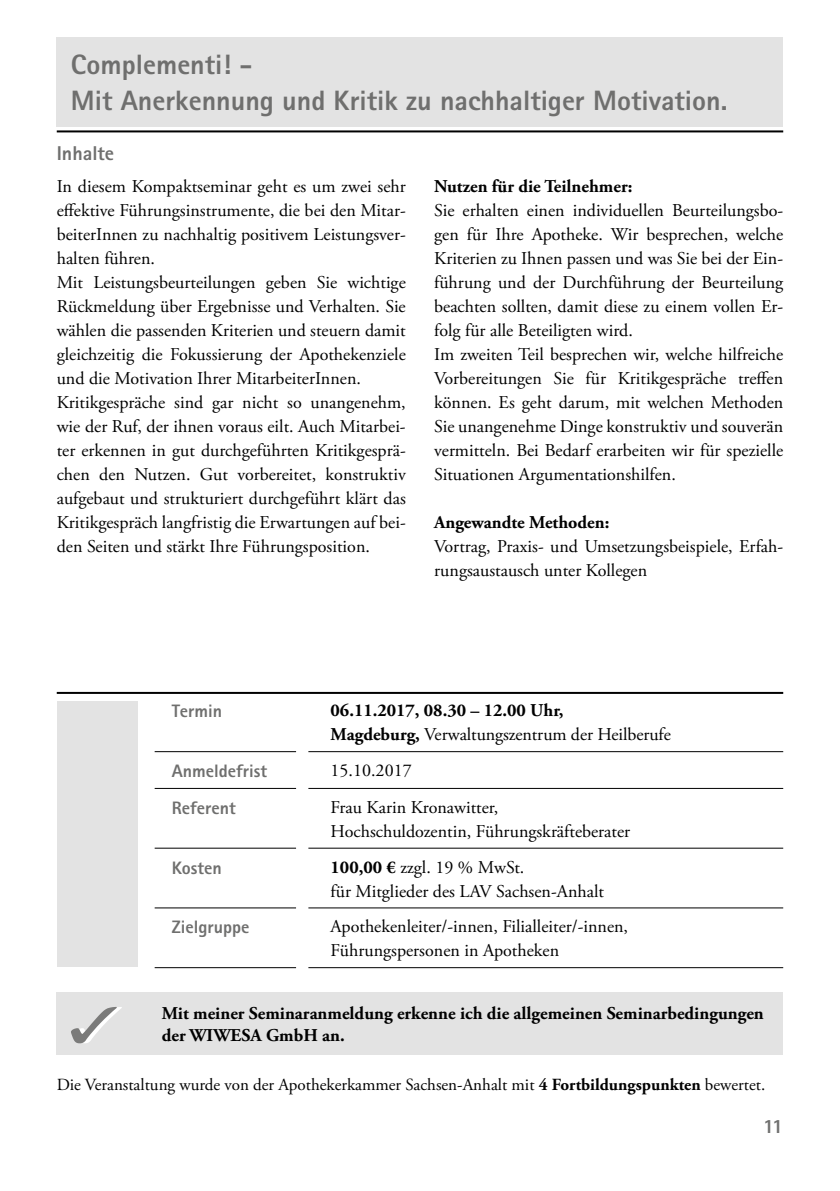
<style>
.page{position:relative;width:840px;height:1191px;background:#fff}
.page>*{position:absolute;margin:0;border:0;box-sizing:border-box;transform-origin:0 0}
.t1{font:800 28px/36.2px "Rotis Sans Serif";color:#6f6f6e}
.t2{font:800 20px "Rotis Sans Serif";color:#6f6f6e}
.t3{font:18px/24px "Adobe Garamond Pro";color:#000}
.t4{font:700 18px/21.6px "Adobe Garamond Pro";color:#000}
.t5{font:800 18px "Rotis Sans Serif";color:#6f6f6e}
.t6{font:17px "Adobe Garamond Pro";color:#000}
.s1{font-weight:400}
.s2{font-weight:700}
</style>
<div class="page">
<div style="left:57px;top:992px;width:725px;height:62px;background:#e3e3e3"></div>
<hr style="left:154px;top:751px;width:142px;height:1px;background:#000">
<hr style="left:308px;top:751px;width:474px;height:1px;background:#000">
<hr style="left:154px;top:788px;width:142px;height:1px;background:#000">
<hr style="left:308px;top:788px;width:474px;height:1px;background:#000">
<hr style="left:154px;top:847px;width:142px;height:1px;background:#000">
<hr style="left:308px;top:847px;width:474px;height:1px;background:#000">
<hr style="left:154px;top:907px;width:142px;height:1px;background:#000">
<hr style="left:308px;top:907px;width:474px;height:1px;background:#000">
<hr style="left:154px;top:967px;width:142px;height:1px;background:#000">
<hr style="left:308px;top:967px;width:474px;height:1px;background:#000">
<svg style="left:71px;top:1007px;width:51px;height:36px"></svg>
<div style="left:57px;top:701px;width:80px;height:266px;background:#e3e3e3"></div>
<hr style="left:57px;top:692px;width:725px;height:2px;background:#000">
<div style="left:57px;top:37px;width:725px;height:90px;background:#e3e3e3"></div>
<hr style="left:57px;top:130px;width:725px;height:2px;background:#000">
<h1 class="t1" style="left:71px;top:46px;width:657px">Complementi! -<br>Mit Anerkennung und Kritik zu nachhaltiger Motivation.</h1>
<p class="t2" style="left:57px;top:140px;width:59px">Inhalte</p>
<p class="t3" style="left:57px;top:175px;width:350px">In diesem Kompaktseminar geht es um zwei sehr effektive Führungsinstrumente, die bei den Mitar&shy;beiterInnen zu nachhaltig positivem Leistungsver&shy;halten führen.<br>Mit Leistungsbeurteilungen geben Sie wichtige Rückmeldung über Ergebnisse und Verhalten. Sie wählen die passenden Kriterien und steuern damit gleichzeitig die Fokussierung der Apothekenziele und die Motivation Ihrer MitarbeiterInnen.<br>Kritikgespräche sind gar nicht so unangenehm, wie der Ruf, der ihnen voraus eilt. Auch Mitarbei&shy;ter erkennen in gut durchgeführten Kritikgesprä&shy;chen den Nutzen. Gut vorbereitet, konstruktiv aufgebaut und strukturiert durchgeführt klärt das Kritikgespräch langfristig die Erwartungen auf bei&shy;den Seiten und stärkt Ihre Führungsposition.</p>
<p class="t4" style="left:434px;top:176px;width:199px">Nutzen für die Teilnehmer:</p>
<p class="t3" style="left:434px;top:199px;width:350px">Sie erhalten einen individuellen Beurteilungsbo&shy;gen für Ihre Apotheke. Wir besprechen, welche Kriterien zu Ihnen passen und was Sie bei der Ein&shy;führung und der Durchführung der Beurteilung beachten sollten, damit diese zu einem vollen Er&shy;folg für alle Beteiligten wird.<br>Im zweiten Teil besprechen wir, welche hilfreiche Vorbereitungen Sie für Kritikgespräche treffen können. Es geht darum, mit welchen Methoden Sie unangenehme Dinge konstruktiv und souverän vermitteln. Bei Bedarf erarbeiten wir für spezielle Situationen Argumentationshilfen.</p>
<p class="t4" style="left:434px;top:512px;width:177px">Angewandte Methoden:</p>
<p class="t3" style="left:434px;top:535px;width:350px">Vortrag, Praxis- und Umsetzungsbeispiele, Erfah&shy;rungsaustausch unter Kollegen</p>
<p class="t5" style="left:171px;top:700px;width:52px">Termin</p>
<p class="t4" style="left:330px;top:699px;width:341px;line-height:24px">06.11.2017, 08.30 – 12.00 Uhr,<br>Magdeburg, <span class="s1">Verwaltungszentrum der Heilberufe</span></p>
<p class="t5" style="left:171px;top:759px;width:97px">Anmeldefrist</p>
<p class="t3" style="left:330px;top:759px;width:82px">15.10.2017</p>
<p class="t5" style="left:171px;top:796px;width:66px">Referent</p>
<p class="t3" style="left:330px;top:795px;width:301px">Frau Karin Kronawitter,<br>Hochschuldozentin, Führungskräfteberater</p>
<p class="t5" style="left:171px;top:856px;width:51px">Kosten</p>
<p class="t3" style="left:330px;top:855px;width:275px"><span class="s2">100,00 €</span> zzgl. 19 % MwSt.<br>für Mitglieder des LAV Sachsen-Anhalt</p>
<p class="t5" style="left:171px;top:915px;width:79px">Zielgruppe</p>
<p class="t3" style="left:330px;top:915px;width:299px">Apothekenleiter/-innen, Filialleiter/-innen,<br>Führungspersonen in Apotheken</p>
<p class="t4" style="left:162px;top:1003px;width:603px">Mit meiner Seminaranmeldung erkenne ich die allgemeinen Seminarbedingungen der WIWESA GmbH an.</p>
<p class="t6" style="left:57px;top:1074px;width:709px">Die Veranstaltung wurde von der Apothekerkammer Sachsen-Anhalt mit <span class="s2">4 Fortbildungspunkten</span> bewertet.</p>
<p class="t2" style="left:762px;top:1113px;width:22px">11</p>
</div>
